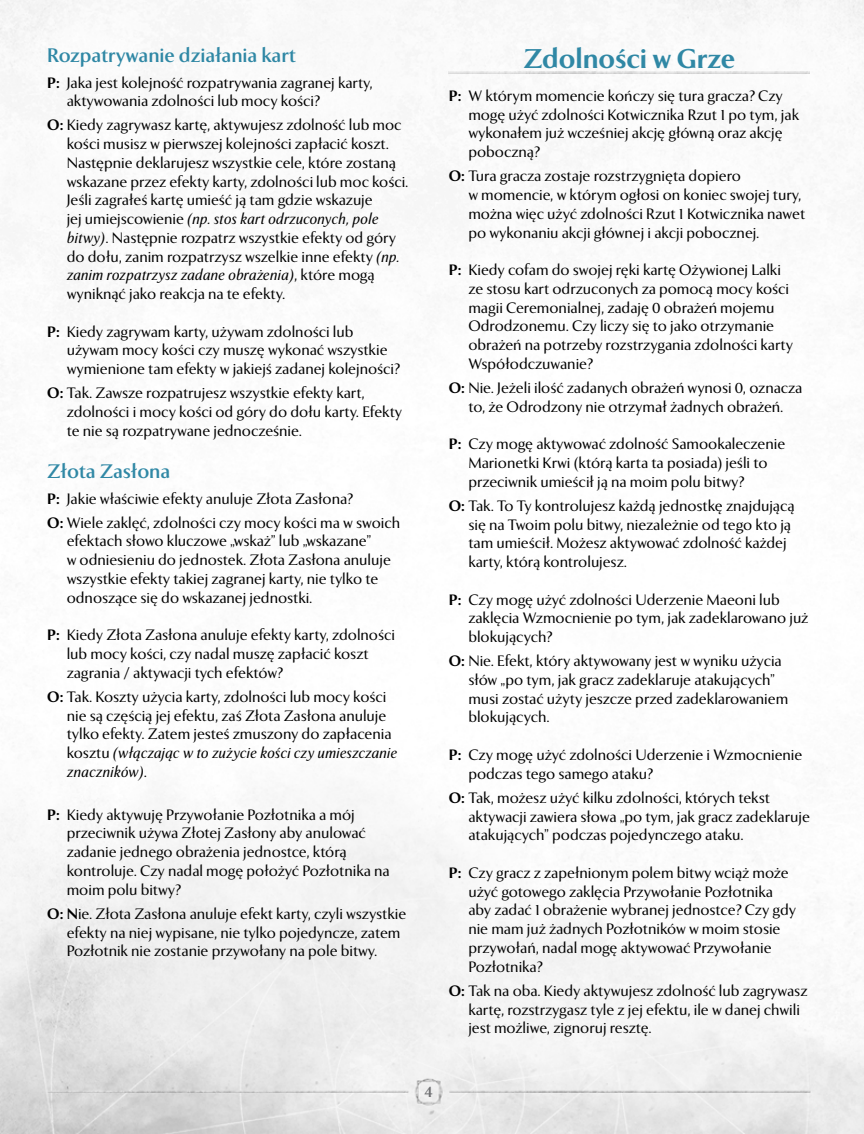
<style>
.page{position:relative;width:864px;height:1134px;background:#fff}
.page>*{position:absolute;margin:0;border:0;box-sizing:border-box;transform-origin:0 0}
.t1{font:800 27px "Exemplar Pro";color:#3088a5}
.t2{font:700 19.5px "Exemplar Pro";color:#3088a5}
.t3{font:15px/18.8px "Exemplar Pro";color:#000}
.t4{font:700 15px "Exemplar Pro";color:#6d6e71}
.s1{font-weight:800}
.s2{font-style:italic}
</style>
<div class="page">
<img style="left:0;top:0;width:864px;height:1134px">
<img style="left:449px;top:72px;width:361px;height:2px">
<h2 class="t2" style="left:47px;top:44px;width:250px">Rozpatrywanie działania kart</h2>
<p class="t3" style="left:67px;top:73px;width:307px;text-indent:-20px"><span class="s1">P:</span> Jaka jest kolejność rozpatrywania zagranej karty, aktywowania zdolności lub mocy kości?</p>
<p class="t3" style="left:67px;top:116px;width:343px;text-indent:-20px"><span class="s1">O:</span> Kiedy zagrywasz kartę, aktywujesz zdolność lub moc kości musisz w pierwszej kolejności zapłacić koszt.<br>Następnie deklarujesz wszystkie cele, które zostaną wskazane przez efekty karty, zdolności lub moc kości.<br>Jeśli zagrałeś kartę umieść ją tam gdzie wskazuje<br>jej umiejscowienie <span class="s2">(np. stos kart odrzuconych, pole bitwy)</span>. Następnie rozpatrz wszystkie efekty od góry do dołu, zanim rozpatrzysz wszelkie inne efekty <span class="s2">(np. zanim rozpatrzysz zadane obrażenia)</span>, które mogą wyniknąć jako reakcja na te efekty.</p>
<p class="t3" style="left:67px;top:322px;width:335px;text-indent:-20px"><span class="s1">P:</span> Kiedy zagrywam karty, używam zdolności lub używam mocy kości czy muszę wykonać wszystkie wymienione tam efekty w jakiejś zadanej kolejności?</p>
<p class="t3" style="left:67px;top:384px;width:337px;text-indent:-20px"><span class="s1">O:</span> Tak. Zawsze rozpatrujesz wszystkie efekty kart, zdolności i mocy kości od góry do dołu karty. Efekty te nie są rozpatrywane jednocześnie.</p>
<h2 class="t2" style="left:47px;top:460px;width:125px">Złota Zasłona</h2>
<p class="t3" style="left:47px;top:486px;width:354px;line-height:24.2px"><span class="s1">P:</span> Jakie właściwie efekty anuluje Złota Zasłona?<br><span class="s1">O:</span> Wiele zaklęć, zdolności czy mocy kości ma w swoich</p>
<p class="t3" style="left:67px;top:532px;width:326px">efektach słowo kluczowe „wskaż” lub „wskazane”<br>w odniesieniu do jednostek. Złota Zasłona anuluje wszystkie efekty takiej zagranej karty, nie tylko te odnoszące się do wskazanej jednostki.</p>
<p class="t3" style="left:67px;top:626px;width:330px;text-indent:-20px"><span class="s1">P:</span> Kiedy Złota Zasłona anuluje efekty karty, zdolności lub mocy kości, czy nadal muszę zapłacić koszt zagrania / aktywacji tych efektów?</p>
<p class="t3" style="left:67px;top:687px;width:332px;text-indent:-20px"><span class="s1">O:</span> Tak. Koszty użycia karty, zdolności lub mocy kości nie są częścią jej efektu, zaś Złota Zasłona anuluje tylko efekty. Zatem jesteś zmuszony do zapłacenia kosztu <span class="s2">(włączając w to zużycie kości czy umieszczanie znaczników)</span>.</p>
<p class="t3" style="left:67px;top:805px;width:324px;text-indent:-20px"><span class="s1">P:</span> Kiedy aktywuję Przywołanie Pozłotnika a mój przeciwnik używa Złotej Zasłony aby anulować zadanie jednego obrażenia jednostce, którą kontroluje. Czy nadal mogę położyć Pozłotnika na moim polu bitwy?</p>
<p class="t3" style="left:67px;top:904px;width:341px;text-indent:-20px"><span class="s1">O: N</span>ie. Złota Zasłona anuluje efekt karty, czyli wszystkie efekty na niej wypisane, nie tylko pojedyncze, zatem<br>Pozłotnik nie zostanie przywołany na pole bitwy.</p>
<h1 class="t1" style="left:524px;top:42px;width:213px">Zdolności w Grze</h1>
<p class="t3" style="left:468px;top:86px;width:332px;text-indent:-20px"><span class="s1">P:</span> W którym momencie kończy się tura gracza? Czy mogę użyć zdolności Kotwicznika Rzut 1 po tym, jak wykonałem już wcześniej akcję główną oraz akcję poboczną?</p>
<p class="t3" style="left:468px;top:167px;width:338px;text-indent:-20px"><span class="s1">O:</span> Tura gracza zostaje rozstrzygnięta dopiero<br>w momencie, w którym ogłosi on koniec swojej tury, można więc użyć zdolności Rzut 1 Kotwicznika nawet po wykonaniu akcji głównej i akcji pobocznej.</p>
<p class="t3" style="left:468px;top:260px;width:326px;text-indent:-20px"><span class="s1">P:</span> Kiedy cofam do swojej ręki kartę Ożywionej Lalki ze stosu kart odrzuconych za pomocą mocy kości magii Ceremonialnej, zadaję 0 obrażeń mojemu Odrodzonemu. Czy liczy się to jako otrzymanie obrażeń na potrzeby rozstrzygania zdolności karty Współodczuwanie?</p>
<p class="t3" style="left:449px;top:378px;width:355px;text-align:center"><span class="s1">O:</span> Nie. Jeżeli ilość zadanych obrażeń wynosi 0, oznacza to, że Odrodzony nie otrzymał żadnych obrażeń.</p>
<p class="t3" style="left:468px;top:435px;width:318px;text-indent:-20px"><span class="s1">P:</span> Czy mogę aktywować zdolność Samookaleczenie<br>Marionetki Krwi (którą karta ta posiada) jeśli to przeciwnik umieścił ją na moim polu bitwy?</p>
<p class="t3" style="left:468px;top:496px;width:328px;text-indent:-20px"><span class="s1">O:</span> Tak. To Ty kontrolujesz każdą jednostkę znajdującą się na Twoim polu bitwy, niezależnie od tego kto ją tam umieścił. Możesz aktywować zdolność każdej karty, którą kontrolujesz.</p>
<p class="t3" style="left:468px;top:590px;width:342px;text-indent:-20px"><span class="s1">P:</span> Czy mogę użyć zdolności Uderzenie Maeoni lub zaklęcia Wzmocnienie po tym, jak zadeklarowano już blokujących?</p>
<p class="t3" style="left:468px;top:652px;width:321px;text-indent:-20px"><span class="s1">O:</span> Nie. Efekt, który aktywowany jest w wyniku użycia słów „po tym, jak gracz zadeklaruje atakujących” musi zostać użyty jeszcze przed zadeklarowaniem blokujących.</p>
<p class="t3" style="left:468px;top:745px;width:336px;text-indent:-20px"><span class="s1">P:</span> Czy mogę użyć zdolności Uderzenie i Wzmocnienie podczas tego samego ataku?</p>
<p class="t3" style="left:468px;top:788px;width:343px;text-indent:-20px"><span class="s1">O:</span> Tak, możesz użyć kilku zdolności, których tekst aktywacji zawiera słowa „po tym, jak gracz zadeklaruje atakujących” podczas pojedynczego ataku.</p>
<p class="t3" style="left:468px;top:863px;width:329px;text-indent:-20px"><span class="s1">P:</span> Czy gracz z zapełnionym polem bitwy wciąż może użyć gotowego zaklęcia Przywołanie Pozłotnika aby zadać 1 obrażenie wybranej jednostce? Czy gdy nie mam już żadnych Pozłotników w moim stosie przywołań, nadal mogę aktywować Przywołanie Pozłotnika?</p>
<p class="t3" style="left:468px;top:981px;width:341px;text-indent:-20px"><span class="s1">O:</span> Tak na oba. Kiedy aktywujesz zdolność lub zagrywasz kartę, rozstrzygasz tyle z jej efektu, ile w danej chwili jest możliwe, zignoruj resztę.</p>
<p class="t4" style="left:425px;top:1083px;width:10px">4</p>
</div>
